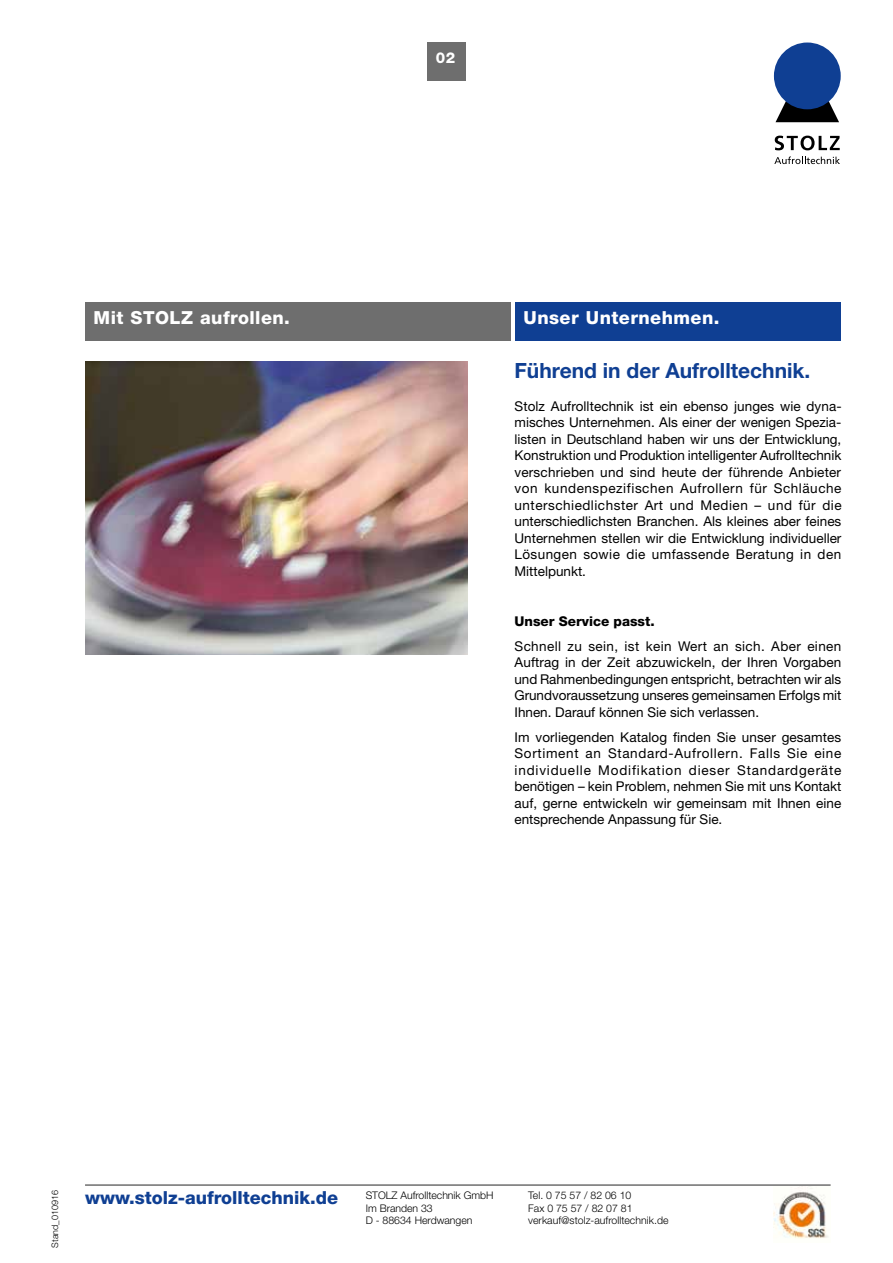
<style>
.page{position:relative;width:893px;height:1263px;background:#fff}
.page>*{position:absolute;margin:0;border:0;box-sizing:border-box;transform-origin:0 0}
.t1{font:700 21px "Helvetica Neue";color:#0f3f93}
.t2{font:800 18px "Helvetica Neue";letter-spacing:.025em;color:#fff}
.t3{font:800 18px "Helvetica Neue";color:#0f3f93}
.t4{font:800 15px "Helvetica Neue";color:#fff}
.t5{font:13.5px/16.5px "Helvetica Neue";color:#000;text-align:justify}
.t6{font:800 13.5px "Helvetica Neue";color:#000}
.t7{font:300 10.5px/12.6px "Helvetica Neue";color:#000}
.t8{font:300 9px "Helvetica Neue";color:#000}
</style>
<div class="page">
<svg style="left:775px;top:58px;width:64px;height:64px"></svg>
<div style="left:774px;top:43px;width:67px;height:66px;background:#0f3f93;border-radius:50%"></div>
<svg style="left:775px;top:136px;width:65px;height:14px"></svg>
<svg style="left:774px;top:156px;width:66px;height:8px"></svg>
<hr style="left:85px;top:1184px;width:746px;height:2px;background:#6e6e6e">
<img style="left:774px;top:1186px;width:55px;height:53px">
<div style="left:515px;top:302px;width:325px;height:38px;background:#0f3f93"></div>
<div style="left:85px;top:302px;width:425px;height:38px;background:#6e6e6e"></div>
<img style="left:85px;top:361px;width:383px;height:294px">
<div style="left:427px;top:43px;width:39px;height:38px;background:#6e6e6e"></div>
<p class="t4" style="left:436px;top:48px;width:21px">02</p>
<h2 class="t2" style="left:94px;top:307px;width:198px">Mit STOLZ aufrollen.</h2>
<h2 class="t2" style="left:524px;top:307px;width:197px">Unser Unternehmen.</h2>
<h1 class="t1" style="left:514px;top:357px;width:297px">Führend in der Aufrolltechnik.</h1>
<p class="t5" style="left:514px;top:398px;width:329px">Stolz Aufrolltechnik ist ein ebenso junges wie dyna&shy;misches Unternehmen. Als einer der wenigen Spezia&shy;listen in Deutschland haben wir uns der Entwicklung, Konstruktion und Produktion intelligenter Aufrolltechnik verschrieben und sind heute der führende Anbieter von kundenspezifischen Aufrollern für Schläuche unterschiedlichster Art und Medien – und für die unterschiedlichsten Branchen. Als kleines aber feines Unternehmen stellen wir die Entwicklung individueller Lösungen sowie die umfassende Beratung in den Mittelpunkt.</p>
<p class="t6" style="left:514px;top:613px;width:142px">Unser Service passt.</p>
<p class="t5" style="left:514px;top:637px;width:328px">Schnell zu sein, ist kein Wert an sich. Aber einen Auftrag in der Zeit abzuwickeln, der Ihren Vorgaben und Rahmenbedingungen entspricht, betrachten wir als Grundvoraussetzung unseres gemeinsamen Erfolgs mit Ihnen. Darauf können Sie sich verlassen.</p>
<p class="t5" style="left:514px;top:728px;width:328px">Im vorliegenden Katalog finden Sie unser gesamtes Sortiment an Standard-Aufrollern. Falls Sie eine individuelle Modifikation dieser Standardgeräte benötigen – kein Problem, nehmen Sie mit uns Kontakt auf, gerne entwickeln wir gemeinsam mit Ihnen eine entsprechende Anpassung für Sie.</p>
<p class="t8" style="left:49px;top:1248px;width:59px;rotate:-90deg">Stand_010916</p>
<h2 class="t3" style="left:85px;top:1187px;width:255px">www.stolz-aufrolltechnik.de</h2>
<p class="t7" style="left:366px;top:1189px;width:129px">STOLZ Aufrolltechnik GmbH<br>Im Branden 33<br>D - 88634 Herdwangen</p>
<p class="t7" style="left:528px;top:1189px;width:142px">Tel. 0 75 57 / 82 06 10<br>Fax 0 75 57 / 82 07 81 verkauf@stolz-aufrolltechnik.de</p>
</div>
